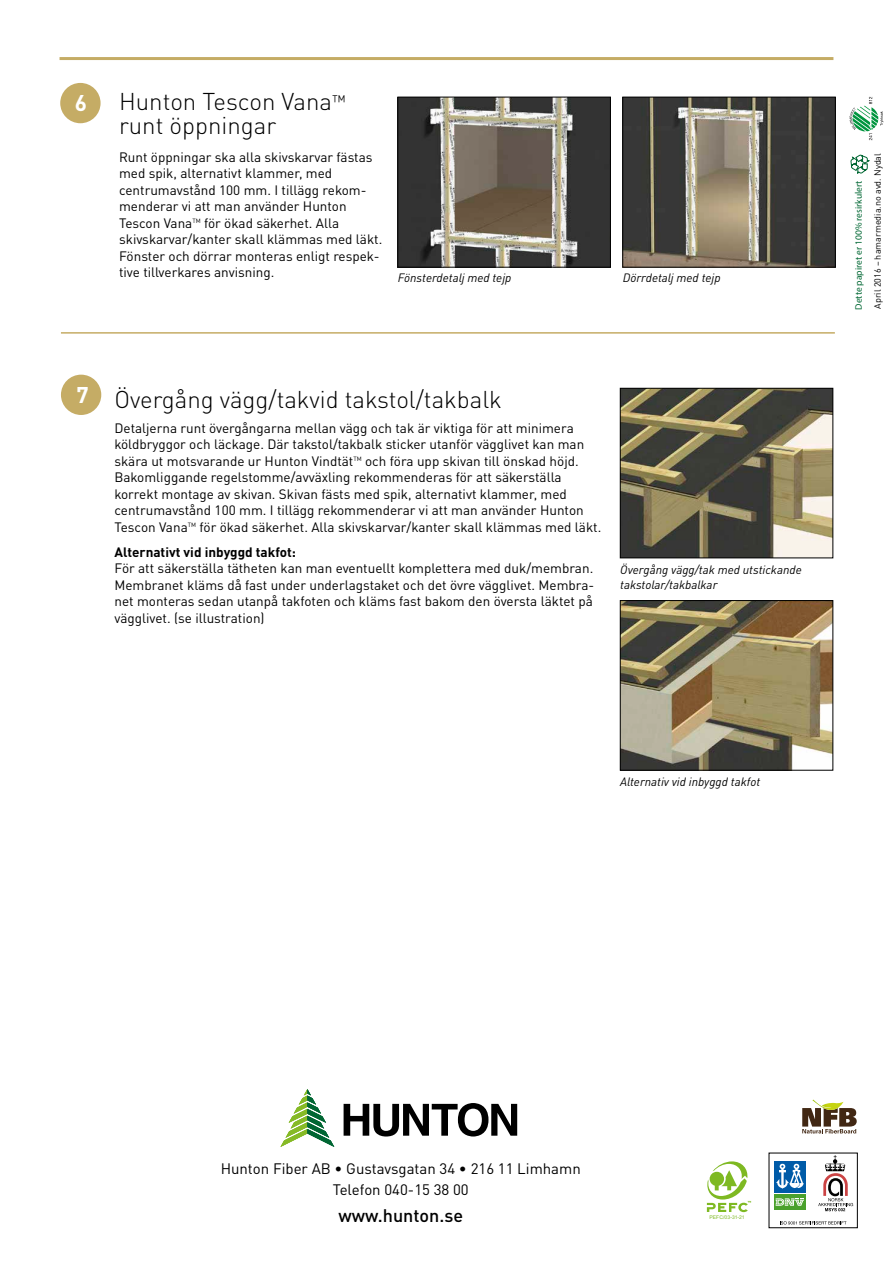
<style>
.page{position:relative;width:893px;height:1263px;background:#fff}
.page>*{position:absolute;margin:0;border:0;box-sizing:border-box;transform-origin:0 0}
.t1{font:300 24px/24px "DINOT";color:#000}
.t2{font:700 22.5px "DINOT";color:#fff}
.t3{font:500 18px "DINOT";color:#000}
.t4{font:15px/21px "DINOT";color:#000;text-align:center}
.t5{font:13.5px/16.5px "DINOT";color:#000}
.t6{font:700 13.5px "DINOT";color:#000}
.t7{font:italic 12px/15px "DINOT";color:#000}
.t8{font:9.45px "Myriad Pro";color:#006733}
.t9{font:9px "DINOT";color:#000}
.t10{font:5.1px "Arial";letter-spacing:-.005em;color:#7eb922}
.s1{font-size:16.5px}
</style>
<div class="page">
<div style="left:60px;top:83px;width:41px;height:40px;background:#c5ac65;border-radius:50%"></div>
<div style="left:61px;top:375px;width:40px;height:40px;background:#c5ac65;border-radius:50%"></div>
<hr style="left:60px;top:57px;width:773px;height:3px;background:#c5ac65">
<hr style="left:61px;top:332px;width:774px;height:2px;background:#c5ac65">
<img style="left:624px;top:99px;width:210px;height:166px">
<div style="left:622px;top:97px;width:214px;height:170px;border:1px solid #000"></div>
<img style="left:400px;top:99px;width:209px;height:166px">
<div style="left:398px;top:97px;width:213px;height:170px;border:1px solid #000"></div>
<img style="left:622px;top:390px;width:209px;height:166px">
<div style="left:620px;top:388px;width:213px;height:170px;border:1px solid #000"></div>
<img style="left:622px;top:602px;width:209px;height:166px">
<div style="left:620px;top:600px;width:213px;height:170px;border:1px solid #000"></div>
<svg style="left:802px;top:1108px;width:55px;height:25px"></svg>
<img style="left:812px;top:1099px;width:31px;height:13px">
<svg style="left:780px;top:1221px;width:66px;height:3px"></svg>
<svg style="left:818px;top:1155px;width:35px;height:56px"></svg>
<div style="left:774px;top:1194px;width:31px;height:16px;background:#4aa12c"></div>
<div style="left:774px;top:1161px;width:31px;height:31px;background:#005ba8"></div>
<svg style="left:776px;top:1198px;width:28px;height:8px"></svg>
<svg style="left:776px;top:1163px;width:28px;height:25px"></svg>
<svg style="left:707px;top:1161px;width:44px;height:51px"></svg>
<svg style="left:280px;top:1089px;width:54px;height:58px"></svg>
<svg style="left:344px;top:1103px;width:173px;height:33px"></svg>
<svg style="left:851px;top:155px;width:19px;height:19px"></svg>
<svg style="left:849px;top:97px;width:35px;height:43px"></svg>
<h2 class="t2" style="left:75px;top:89px;width:14px">6</h2>
<h1 class="t1" style="left:119px;top:89px;width:228px">Hunton Tescon Vana<span class="s1">™ </span>runt öppningar</h1>
<p class="t5" style="left:119px;top:148px;width:265px">Runt öppningar ska alla skivskarvar fästas med spik, alternativt klammer, med centrumavstånd 100 mm. I tillägg rekom&shy;menderar vi att man använder Hunton Tescon Vana<sup>TM</sup> för ökad säkerhet. Alla skivskarvar/kanter skall klämmas med läkt.<br>Fönster och dörrar monteras enligt respek&shy;tive tillverkares anvisning.</p>
<p class="t7" style="left:398px;top:269px;width:115px">Fönsterdetalj med tejp</p>
<p class="t7" style="left:623px;top:269px;width:99px">Dörrdetalj med tejp</p>
<h2 class="t2" style="left:76px;top:380px;width:14px">7</h2>
<h1 class="t1" style="left:114px;top:387px;width:389px">Övergång vägg/takvid takstol/takbalk</h1>
<p class="t5" style="left:114px;top:419px;width:488px">Detaljerna runt övergångarna mellan vägg och tak är viktiga för att minimera köldbryggor och läckage. Där takstol/takbalk sticker utanför vägglivet kan man skära ut motsvarande ur Hunton Vindtät<sup>TM</sup> och föra upp skivan till önskad höjd.<br>Bakomliggande regelstomme/avväxling rekommenderas för att säkerställa korrekt montage av skivan. Skivan fästs med spik, alternativt klammer, med centrumavstånd 100 mm. I tillägg rekommenderar vi att man använder Hunton Tescon Vana<sup>TM</sup> för ökad säkerhet. Alla skivskarvar/kanter skall klämmas med läkt.</p>
<p class="t6" style="left:114px;top:543px;width:183px">Alternativt vid inbyggd takfot:</p>
<p class="t5" style="left:114px;top:560px;width:481px;text-align:justify">För att säkerställa tätheten kan man eventuellt komplettera med duk/membran.<br>Membranet kläms då fast under underlagstaket och det övre vägglivet. Membra&shy;net monteras sedan utanpå takfoten och kläms fast bakom den översta läktet på vägglivet. (se illustration)</p>
<p class="t7" style="left:620px;top:561px;width:183px">Övergång vägg/tak med utstickande takstolar/takbalkar</p>
<p class="t8" style="left:853px;top:310px;width:130px;rotate:-90deg">Dette papiret er 100% resirkulert</p>
<p class="t9" style="left:872px;top:309px;width:157px;rotate:-90deg">April 2016 – hamarmedia.no avd. Nydal</p>
<p class="t7" style="left:620px;top:774px;width:141px">Alternativ vid inbyggd takfot</p>
<p class="t4" style="left:221px;top:1158px;width:362px">Hunton Fiber AB • Gustavsgatan 34 • 216 11 Limhamn<br>Telefon 040-15 38 00</p>
<h3 class="t3" style="left:338px;top:1204px;width:126px">www.hunton.se</h3>
<p class="t10" style="left:710px;top:1214px;width:37px">PEFC/03-31-21</p>
</div>
